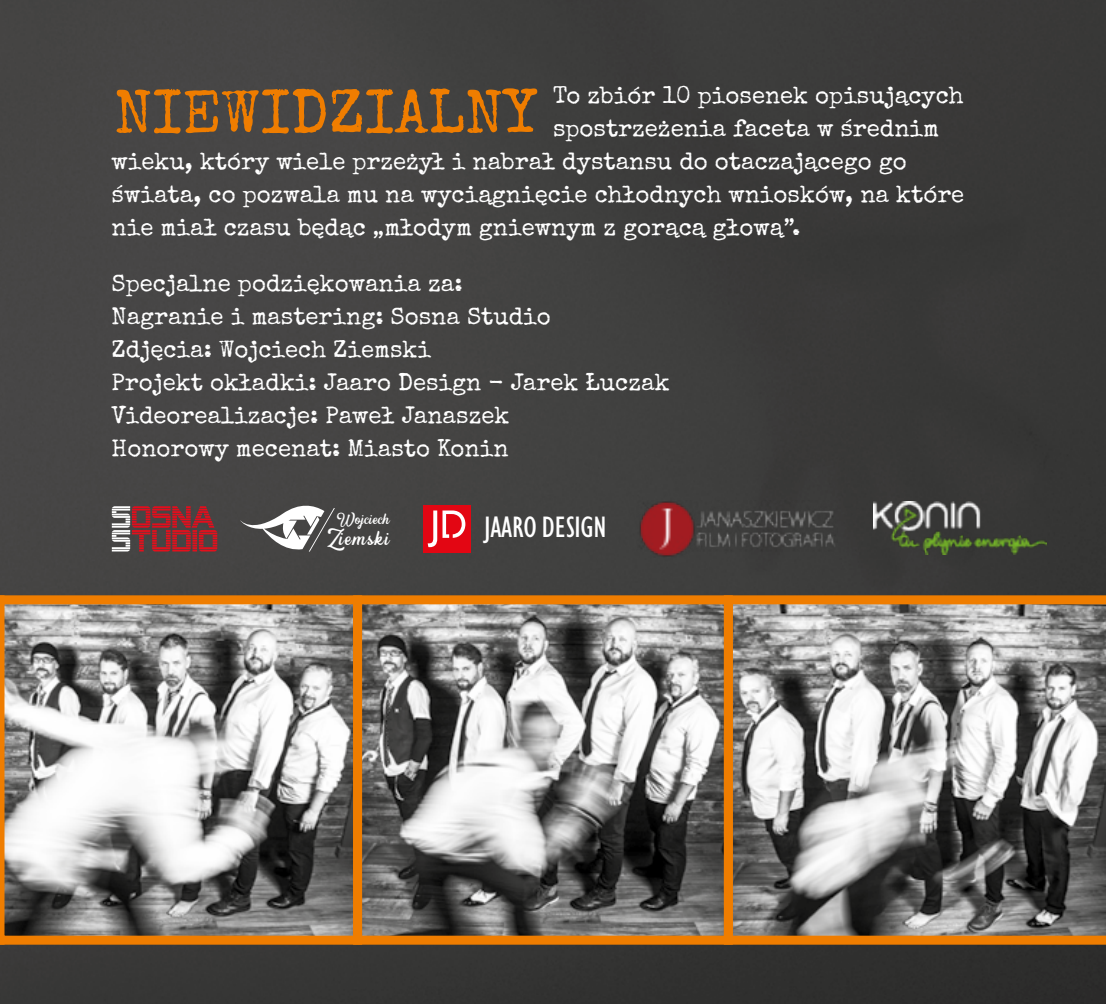
<style>
.page{position:relative;width:1106px;height:1004px;background:#fff}
.page>*{position:absolute;margin:0;border:0;box-sizing:border-box;transform-origin:0 0}
.t1{font:60.9px "Special Elite";color:#ef7d00}
.t2{font:condensed 30.6px "Gill Sans";letter-spacing:-.005em;color:#fff}
.t3{font:24px/33px "Special Elite";color:#fff}
.t4{font:23.7px "Hipsterious Rough";letter-spacing:.04em;color:#fff}
.t5{font:17.7px "Hipsterious Rough";color:#fff}
</style>
<div class="page">
<img style="left:0;top:0;width:1106px;height:1003px">
<img style="left:363px;top:605px;width:360px;height:329px">
<svg style="left:733px;top:595px;width:373px;height:349px"></svg>
<svg style="left:0;top:595px;width:353px;height:349px"></svg>
<div style="left:353px;top:595px;width:380px;height:349px;border:9px solid #ef7d00"></div>
<img style="left:636px;top:500px;width:202px;height:57px">
<div style="left:422px;top:505px;width:48px;height:48px;background:#e30613"></div>
<svg style="left:427px;top:510px;width:38px;height:37px"></svg>
<svg style="left:112px;top:506px;width:105px;height:45px"></svg>
<svg style="left:240px;top:504px;width:95px;height:47px"></svg>
<img style="left:873px;top:502px;width:173px;height:52px">
<p class="t3" style="left:553px;top:79px;width:412px">To zbiór 10 piosenek opisujących</p>
<p class="t3" style="left:553px;top:112px;width:387px">spostrzeżenia faceta w średnim</p>
<p class="t3" style="left:112px;top:145px;width:796px">wieku, który wiele przeżył i nabrał dystansu do otaczającego go</p>
<p class="t3" style="left:112px;top:178px;width:854px">świata, co pozwala mu na wyciągnięcie chłodnych wniosków, na które</p>
<p class="t3" style="left:112px;top:211px;width:690px">nie miał czasu będąc „młodym gniewnym z gorącą głową”.</p>
<p class="t3" style="left:112px;top:267px;width:559px">Specjalne podziękowania za:<br>Nagranie i mastering: Sosna Studio<br>Zdjęcia: Wojciech Ziemski<br>Projekt okładki: Jaaro Design - Jarek Łuczak Videorealizacje: Paweł Janaszek<br>Honorowy mecenat: Miasto Konin</p>
<h1 class="t1" style="left:114px;top:74px;width:424px">NIEWIDZIALNY</h1>
<p class="t5" style="left:337px;top:511px;width:54px">Wojciech</p>
<p class="t4" style="left:324px;top:528px;width:67px">Ziemski</p>
<p class="t2" style="left:484px;top:516px;width:124px">JAARO DESIGN</p>
</div>
